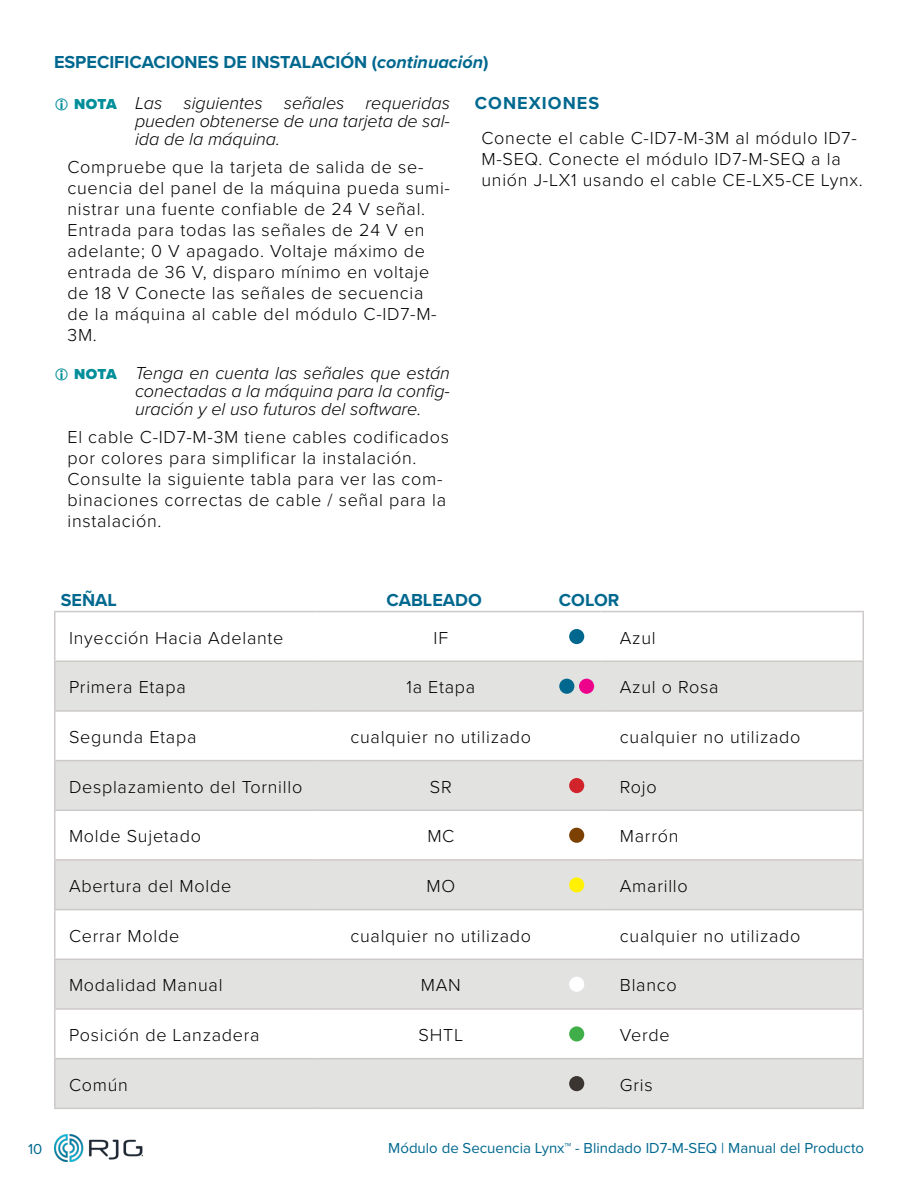
<style>
.page{position:relative;width:918px;height:1188px;background:#fff}
.page>*{position:absolute;margin:0;border:0;box-sizing:border-box;transform-origin:0 0}
.t1{font:300 18px/21px "Proxima Nova";letter-spacing:.04em;color:#000}
.t2{font:italic 300 18px/18px "Proxima Nova";color:#000;text-align:justify}
.t3{font:700 18px "Proxima Nova";color:#00688f}
.t4{font:700 18px "Proxima Nova";letter-spacing:.06em;color:#00688f}
.t5{font:15px "Proxima Nova";color:#00688f}
.s1{font-style:italic}
.s2{font-weight:900;font-style:normal;font-size:15px;color:#008e99}
</style>
<div class="page">
<img style="left:54px;top:1134px;width:88px;height:27px">
<svg style="left:56px;top:662px;width:806px;height:446px;fill:#e2e2e1"></svg>
<hr style="left:54px;top:612px;width:2px;height:49px;background:#cdc9c8">
<hr style="left:862px;top:612px;width:2px;height:49px;background:#cdc9c8">
<hr style="left:54px;top:661px;width:261px;height:1px;background:#cdc9c8">
<hr style="left:54px;top:662px;width:2px;height:48px;background:#cdc9c8">
<hr style="left:315px;top:661px;width:238px;height:1px;background:#cdc9c8">
<hr style="left:553px;top:661px;width:47px;height:1px;background:#cdc9c8">
<hr style="left:600px;top:661px;width:264px;height:1px;background:#cdc9c8">
<hr style="left:862px;top:662px;width:2px;height:48px;background:#cdc9c8">
<hr style="left:54px;top:710px;width:261px;height:2px;background:#cdc9c8">
<hr style="left:54px;top:712px;width:2px;height:48px;background:#cdc9c8">
<hr style="left:315px;top:710px;width:238px;height:2px;background:#cdc9c8">
<hr style="left:553px;top:710px;width:47px;height:2px;background:#cdc9c8">
<hr style="left:600px;top:710px;width:264px;height:2px;background:#cdc9c8">
<hr style="left:862px;top:712px;width:2px;height:48px;background:#cdc9c8">
<hr style="left:54px;top:760px;width:261px;height:1px;background:#cdc9c8">
<hr style="left:54px;top:761px;width:2px;height:49px;background:#cdc9c8">
<hr style="left:315px;top:760px;width:238px;height:1px;background:#cdc9c8">
<hr style="left:553px;top:760px;width:47px;height:1px;background:#cdc9c8">
<hr style="left:600px;top:760px;width:264px;height:1px;background:#cdc9c8">
<hr style="left:862px;top:761px;width:2px;height:49px;background:#cdc9c8">
<hr style="left:54px;top:810px;width:261px;height:1px;background:#cdc9c8">
<hr style="left:54px;top:811px;width:2px;height:48px;background:#cdc9c8">
<hr style="left:315px;top:810px;width:238px;height:1px;background:#cdc9c8">
<hr style="left:553px;top:810px;width:47px;height:1px;background:#cdc9c8">
<hr style="left:600px;top:810px;width:264px;height:1px;background:#cdc9c8">
<hr style="left:862px;top:811px;width:2px;height:48px;background:#cdc9c8">
<hr style="left:54px;top:859px;width:261px;height:2px;background:#cdc9c8">
<hr style="left:54px;top:861px;width:2px;height:48px;background:#cdc9c8">
<hr style="left:315px;top:859px;width:238px;height:2px;background:#cdc9c8">
<hr style="left:553px;top:859px;width:47px;height:2px;background:#cdc9c8">
<hr style="left:600px;top:859px;width:264px;height:2px;background:#cdc9c8">
<hr style="left:862px;top:861px;width:2px;height:48px;background:#cdc9c8">
<hr style="left:54px;top:909px;width:261px;height:1px;background:#cdc9c8">
<hr style="left:54px;top:910px;width:2px;height:49px;background:#cdc9c8">
<hr style="left:315px;top:909px;width:238px;height:1px;background:#cdc9c8">
<hr style="left:553px;top:909px;width:47px;height:1px;background:#cdc9c8">
<hr style="left:600px;top:909px;width:264px;height:1px;background:#cdc9c8">
<hr style="left:862px;top:910px;width:2px;height:49px;background:#cdc9c8">
<hr style="left:54px;top:959px;width:261px;height:1px;background:#cdc9c8">
<hr style="left:54px;top:960px;width:2px;height:48px;background:#cdc9c8">
<hr style="left:315px;top:959px;width:238px;height:1px;background:#cdc9c8">
<hr style="left:553px;top:959px;width:47px;height:1px;background:#cdc9c8">
<hr style="left:600px;top:959px;width:264px;height:1px;background:#cdc9c8">
<hr style="left:862px;top:960px;width:2px;height:48px;background:#cdc9c8">
<hr style="left:54px;top:1008px;width:261px;height:2px;background:#cdc9c8">
<hr style="left:54px;top:1010px;width:2px;height:48px;background:#cdc9c8">
<hr style="left:315px;top:1008px;width:238px;height:2px;background:#cdc9c8">
<hr style="left:553px;top:1008px;width:47px;height:2px;background:#cdc9c8">
<hr style="left:600px;top:1008px;width:264px;height:2px;background:#cdc9c8">
<hr style="left:862px;top:1010px;width:2px;height:48px;background:#cdc9c8">
<hr style="left:54px;top:1058px;width:261px;height:1px;background:#cdc9c8">
<hr style="left:54px;top:1059px;width:2px;height:49px;background:#cdc9c8">
<hr style="left:315px;top:1058px;width:238px;height:1px;background:#cdc9c8">
<hr style="left:553px;top:1058px;width:47px;height:1px;background:#cdc9c8">
<hr style="left:600px;top:1058px;width:264px;height:1px;background:#cdc9c8">
<hr style="left:862px;top:1059px;width:2px;height:49px;background:#cdc9c8">
<hr style="left:54px;top:1108px;width:261px;height:1px;background:#cdc9c8">
<hr style="left:315px;top:1108px;width:238px;height:1px;background:#cdc9c8">
<hr style="left:553px;top:1108px;width:47px;height:1px;background:#cdc9c8">
<hr style="left:600px;top:1108px;width:264px;height:1px;background:#cdc9c8">
<hr style="left:54px;top:611px;width:261px;height:1px;background:#cdc9c8">
<hr style="left:315px;top:611px;width:238px;height:1px;background:#cdc9c8">
<hr style="left:553px;top:611px;width:47px;height:1px;background:#cdc9c8">
<hr style="left:600px;top:611px;width:264px;height:1px;background:#cdc9c8">
<div style="left:569px;top:629px;width:15px;height:15px;background:#00688f;border-radius:50%"></div>
<div style="left:559px;top:679px;width:15px;height:15px;background:#00688f;border-radius:50%"></div>
<div style="left:579px;top:679px;width:15px;height:15px;background:#ed028c;border-radius:50%"></div>
<div style="left:569px;top:778px;width:15px;height:15px;background:#d1232a;border-radius:50%"></div>
<div style="left:569px;top:828px;width:15px;height:15px;background:#7c4100;border-radius:50%"></div>
<div style="left:569px;top:877px;width:15px;height:15px;background:#fff101;border-radius:50%"></div>
<div style="left:569px;top:977px;width:15px;height:15px;background:#fff;border-radius:50%"></div>
<div style="left:569px;top:1026px;width:15px;height:16px;background:#40ae49;border-radius:50%"></div>
<div style="left:569px;top:1076px;width:15px;height:15px;background:#3b3532;border-radius:50%"></div>
<p class="t3" style="left:54px;top:49px;width:436px">ESPECIFICACIONES DE INSTALACIÓN (<span class="s1">continuación</span>)</p>
<p class="t4" style="left:475px;top:90px;width:126px">CONEXIONES</p>
<p class="t1" style="left:482px;top:126px;width:383px">Conecte el cable C-ID7-M-3M al módulo ID7-<br>M-SEQ. Conecte el módulo ID7-M-SEQ a la unión J-LX1 usando el cable CE-LX5-CE Lynx.</p>
<p class="t2" style="left:135px;top:93px;width:317px;text-indent:-61px"><span class="s2">NOTA</span> Las siguientes señales requeridas pueden obtenerse de una tarjeta de sal&shy;ida de la máquina.</p>
<p class="t1" style="left:68px;top:156px;width:384px">Compruebe que la tarjeta de salida de se&shy;cuencia del panel de la máquina pueda sumi&shy;nistrar una fuente confiable de 24 V señal.<br>Entrada para todas las señales de 24 V en adelante; 0 V apagado. Voltaje máximo de entrada de 36 V, disparo mínimo en voltaje de 18 V Conecte las señales de secuencia<br>de la máquina al cable del módulo C-ID7-M-3M.</p>
<p class="t2" style="left:135px;top:363px;width:317px;text-indent:-61px"><span class="s2">NOTA</span> Tenga en cuenta las señales que están conectadas a la máquina para la config&shy;uración y el uso futuros del software.</p>
<p class="t1" style="left:68px;top:426px;width:383px">El cable C-ID7-M-3M tiene cables codificados por colores para simplificar la instalación.<br>Consulte la siguiente tabla para ver las com&shy;binaciones correctas de cable / señal para la instalación.</p>
<p class="t3" style="left:61px;top:586px;width:58px">SEÑAL</p>
<p class="t3" style="left:386px;top:586px;width:97px">CABLEADO</p>
<p class="t3" style="left:559px;top:586px;width:62px">COLOR</p>
<p class="t1" style="left:69px;top:626px;width:216px">Inyección Hacia Adelante</p>
<p class="t1" style="left:434px;top:626px;width:16px">IF</p>
<p class="t1" style="left:620px;top:626px;width:37px">Azul</p>
<p class="t1" style="left:69px;top:676px;width:118px">Primera Etapa</p>
<p class="t1" style="left:407px;top:676px;width:70px">1a Etapa</p>
<p class="t1" style="left:620px;top:676px;width:100px">Azul o Rosa</p>
<p class="t1" style="left:69px;top:725px;width:129px">Segunda Etapa</p>
<p class="t1" style="left:351px;top:725px;width:182px">cualquier no utilizado</p>
<p class="t1" style="left:620px;top:725px;width:182px">cualquier no utilizado</p>
<p class="t1" style="left:69px;top:775px;width:235px">Desplazamiento del Tornillo</p>
<p class="t1" style="left:430px;top:775px;width:23px">SR</p>
<p class="t1" style="left:620px;top:775px;width:38px">Rojo</p>
<p class="t1" style="left:69px;top:825px;width:133px">Molde Sujetado</p>
<p class="t1" style="left:427px;top:825px;width:29px">MC</p>
<p class="t1" style="left:620px;top:825px;width:60px">Marrón</p>
<p class="t1" style="left:69px;top:874px;width:164px">Abertura del Molde</p>
<p class="t1" style="left:427px;top:874px;width:30px">MO</p>
<p class="t1" style="left:620px;top:874px;width:69px">Amarillo</p>
<p class="t1" style="left:69px;top:924px;width:112px">Cerrar Molde</p>
<p class="t1" style="left:351px;top:924px;width:182px">cualquier no utilizado</p>
<p class="t1" style="left:620px;top:924px;width:182px">cualquier no utilizado</p>
<p class="t1" style="left:69px;top:974px;width:155px">Modalidad Manual</p>
<p class="t1" style="left:421px;top:974px;width:41px">MAN</p>
<p class="t1" style="left:620px;top:974px;width:58px">Blanco</p>
<p class="t1" style="left:69px;top:1023px;width:192px">Posición de Lanzadera</p>
<p class="t1" style="left:419px;top:1023px;width:46px">SHTL</p>
<p class="t1" style="left:620px;top:1023px;width:51px">Verde</p>
<p class="t1" style="left:69px;top:1073px;width:60px">Común</p>
<p class="t1" style="left:620px;top:1073px;width:34px">Gris</p>
<p class="t5" style="left:28px;top:1137px;width:16px">10</p>
<p class="t5" style="left:388px;top:1136px;width:477px">Módulo de Secuencia Lynx™ - Blindado ID7‑M‑SEQ | Manual del Producto</p>
</div>
